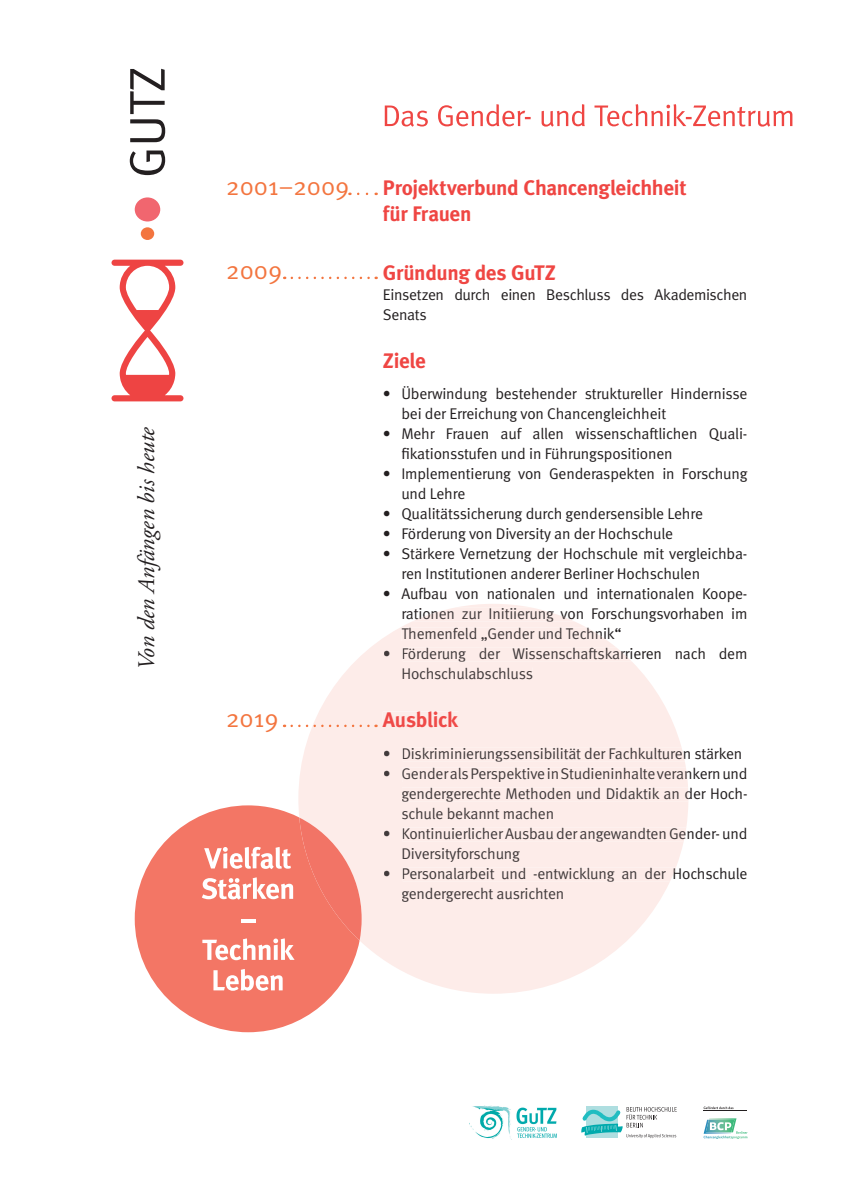
<style>
.page{position:relative;width:851px;height:1201px;background:#fff}
.page>*{position:absolute;margin:0;border:0;box-sizing:border-box;transform-origin:0 0}
.t1{font:25px "Meta Normal";color:#f3753f}
.t2{font:italic 23.75px "Adobe Garamond Pro";color:#231f20}
.t3{font:700 21px/25.5px "Meta";letter-spacing:-.015em;color:#ef4643}
.t4{font:700 21px "Meta";letter-spacing:-.015em;color:#ef4a48}
.t5{font:15.5px/20px "Meta Normal";letter-spacing:-.01em;color:#231f20}
.t6{font:15.5px/20px "Meta Normal";letter-spacing:-.01em;color:#423b3c}
</style>
<div class="page">
<svg style="left:703px;top:1118px;width:44px;height:20px"></svg>
<hr style="left:703px;top:1110px;width:44px;height:1px;background:#231f20">
<svg style="left:703px;top:1106px;width:30px;height:3px"></svg>
<img style="left:469px;top:1105px;width:87px;height:34px">
<svg style="left:581px;top:1106px;width:95px;height:32px"></svg>
<svg style="left:135px;top:805px;width:199px;height:227px;fill:#f37665"></svg>
<svg style="left:213px;top:968px;width:69px;height:22px"></svg>
<svg style="left:298px;top:604px;width:390px;height:389px;fill:#fdece9"></svg>
<svg style="left:412px;top:607px;width:162px;height:14px"></svg>
<div style="left:401px;top:627px;width:206px;height:14px;background:#fdece9"></div>
<div style="left:384px;top:650px;width:6px;height:8px;background:#fdece9"></div>
<div style="left:402px;top:647px;width:230px;height:14px;background:#fdece9"></div>
<div style="left:402px;top:667px;width:130px;height:12px;background:#fdece9"></div>
<div style="left:383px;top:711px;width:75px;height:16px;background:#fdece9"></div>
<div style="left:384px;top:750px;width:6px;height:8px;background:#fdece9"></div>
<div style="left:402px;top:747px;width:282px;height:14px;background:#fdece9"></div>
<div style="left:384px;top:770px;width:6px;height:8px;background:#fdece9"></div>
<div style="left:402px;top:767px;width:286px;height:34px;background:#fdece9"></div>
<div style="left:402px;top:807px;width:150px;height:12px;background:#fdece9"></div>
<div style="left:384px;top:830px;width:6px;height:8px;background:#fdece9"></div>
<div style="left:402px;top:827px;width:284px;height:14px;background:#fdece9"></div>
<div style="left:402px;top:847px;width:118px;height:15px;background:#fdece9"></div>
<div style="left:384px;top:870px;width:6px;height:8px;background:#fdece9"></div>
<div style="left:402px;top:867px;width:273px;height:14px;background:#fdece9"></div>
<div style="left:402px;top:887px;width:162px;height:14px;background:#fdece9"></div>
<svg style="left:202px;top:817px;width:159px;height:143px;background:#f58f82"></svg>
<svg style="left:358px;top:193px;width:18px;height:2px"></svg>
<svg style="left:291px;top:724px;width:85px;height:3px"></svg>
<svg style="left:292px;top:277px;width:84px;height:2px"></svg>
<svg style="left:384px;top:104px;width:408px;height:23px"></svg>
<div style="left:135px;top:197px;width:25px;height:24px;background:#f1666f;border-radius:50%"></div>
<div style="left:141px;top:227px;width:13px;height:13px;background:#f3753f;border-radius:50%"></div>
<svg style="left:130px;top:69px;width:35px;height:106px"></svg>
<svg style="left:111px;top:260px;width:72px;height:141px"></svg>
<h2 class="t2" style="left:132px;top:670px;width:245px;rotate:-90deg">Von den Anfängen bis heute</h2>
<h1 class="t1" style="left:226px;top:172px;width:125px">2001–2009</h1>
<h1 class="t1" style="left:226px;top:256px;width:57px">2009</h1>
<h1 class="t1" style="left:226px;top:704px;width:54px">2019</h1>
<h3 class="t3" style="left:383px;top:175px;width:305px">Projektverbund Chancengleichheit für Frauen</h3>
<h3 class="t3" style="left:383px;top:259px;width:174px">Gründung des GuTZ</h3>
<p class="t5" style="left:383px;top:284px;width:366px">Einsetzen durch einen Beschluss des Akademischen<br>Senats</p>
<h3 class="t3" style="left:383px;top:348px;width:44px">Ziele</h3>
<p class="t5" style="left:401px;top:383px;width:347px;text-indent:-18px">• Überwindung bestehender struktureller Hindernisse bei der Erreichung von Chancengleichheit</p>
<p class="t5" style="left:401px;top:423px;width:347px;text-indent:-18px">• Mehr Frauen auf allen wissenschaftlichen Quali&shy;fikations stufen und in Führungspositionen</p>
<p class="t5" style="left:401px;top:463px;width:347px;text-indent:-18px">• Implementierung von Genderaspekten in Forschung und Lehre</p>
<p class="t5" style="left:383px;top:503px;width:321px">• Qualitätssicherung durch gendersensible Lehre</p>
<p class="t5" style="left:383px;top:523px;width:292px">• Förderung von Diversity an der Hochschule</p>
<p class="t5" style="left:401px;top:543px;width:347px;text-indent:-18px">• Stärkere Vernetzung der Hochschule mit vergleichba&shy;ren Institutionen anderer Berliner Hochschulen</p>
<p class="t5" style="left:383px;top:583px;width:366px">• Aufbau von nationalen und internationalen Koope-</p>
<p class="t6" style="left:401px;top:603px;width:347px">rationen zur Initiierung von Forschungsvorhaben im<br>Themenfeld „Gender und Technik“</p>
<p class="t6" style="left:401px;top:643px;width:347px;text-indent:-18px">• Förderung der Wissenschaftskarrieren nach dem<br>Hochschulabschluss</p>
<h3 class="t4" style="left:383px;top:707px;width:77px">Ausblick</h3>
<p class="t6" style="left:383px;top:743px;width:361px">• Diskriminierungssensibilität der Fachkulturen stärken</p>
<p class="t6" style="left:401px;top:763px;width:347px;text-align:justify;text-indent:-18px">• Gender als Perspektive in Studieninhalte verankern und gendergerechte Methoden und Didaktik an der Hoch&shy;schule bekannt machen</p>
<p class="t6" style="left:401px;top:823px;width:347px;text-indent:-18px">• Kontinuierlicher Ausbau der angewandten Gender- und<br>Diversityforschung</p>
<p class="t6" style="left:401px;top:863px;width:347px;text-indent:-18px">• Personalarbeit und -entwicklung an der Hochschule gendergerecht ausrichten</p>
</div>
